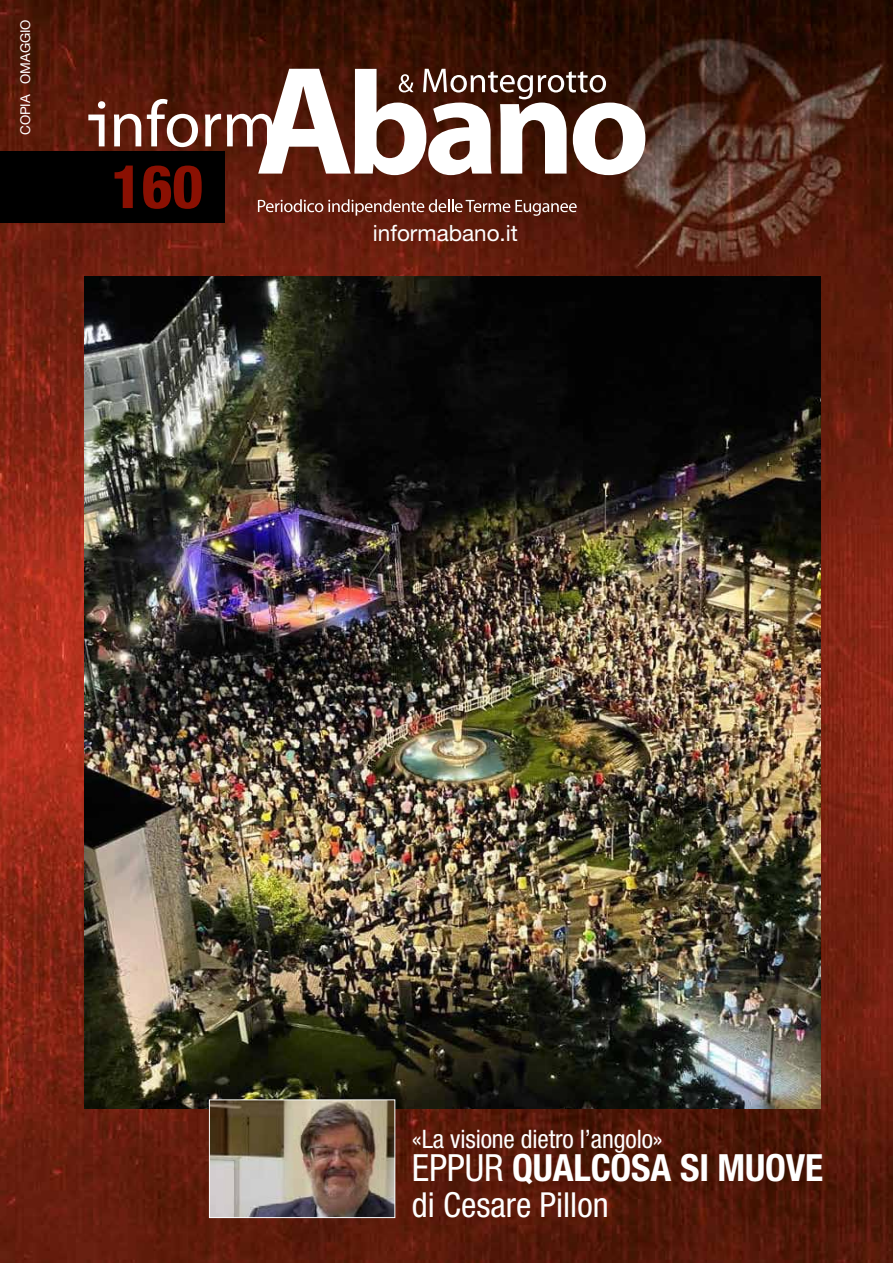
<style>
.page{position:relative;width:893px;height:1263px;background:#fff}
.page>*{position:absolute;margin:0;border:0;box-sizing:border-box;transform-origin:0 0}
.t1{font:800 condensed 60px "Helvetica Neue LT Std";color:#8a1002}
.t2{font:700 condensed 37.5px "Helvetica Neue LT Std";letter-spacing:-.005em;color:#fff}
.t3{font:condensed 34.5px "Helvetica Neue LT Std";color:#fff}
.t4{font:condensed 25.5px "Helvetica Neue LT Std";letter-spacing:-.005em;color:#fff}
.t5{font:22.5px "Helvetica Neue LT Std";color:#fff}
.t6{font:13.5px "Helvetica Neue LT Std";letter-spacing:-.01em;color:#fff}
.s1{font-weight:400}
</style>
<div class="page">
<img style="left:0;top:0;width:893px;height:1263px">
<svg style="left:258px;top:199px;width:319px;height:17px;background:#804d41"></svg>
<svg style="left:88px;top:69px;width:557px;height:106px"></svg>
<div style="left:0;top:151px;width:225px;height:71px;background:#000"></div>
<img style="left:85px;top:276px;width:736px;height:833px">
<img style="left:211px;top:1101px;width:182px;height:115px">
<div style="left:209px;top:1099px;width:186px;height:119px;border:1px solid #fff"></div>
<p class="t6" style="left:17px;top:135px;width:117px;rotate:-90deg">COPIA OMAGGIO</p>
<h1 class="t1" style="left:111px;top:150px;width:94px">160</h1>
<p class="t5" style="left:373px;top:219px;width:147px">informabano.it</p>
<p class="t4" style="left:412px;top:1124px;width:252px">«La visione dietro l’angolo»</p>
<h2 class="t2" style="left:412px;top:1144px;width:413px"><span class="s1">EPPUR</span> QUALCOSA SI MUOVE</h2>
<h3 class="t3" style="left:412px;top:1184px;width:198px">di Cesare Pillon</h3>
</div>
